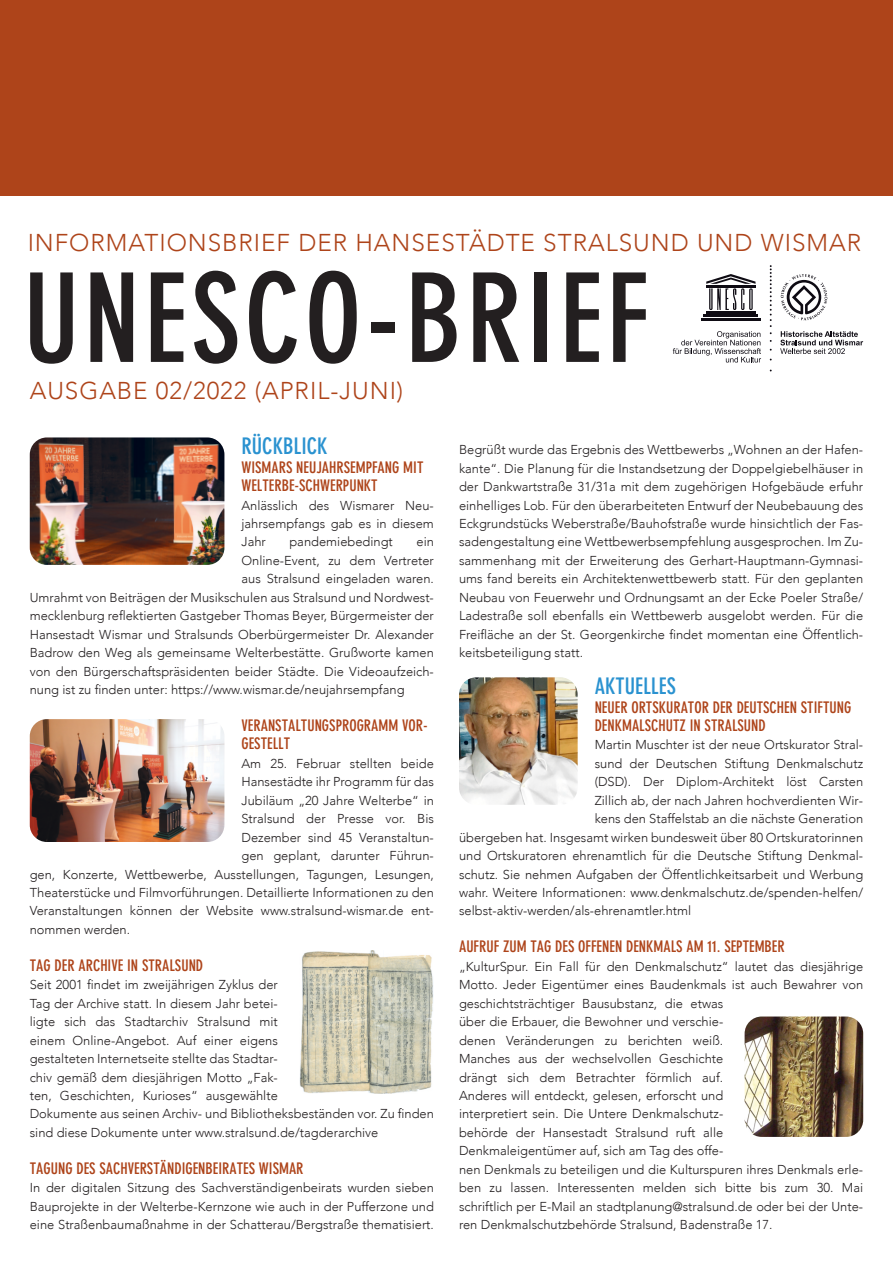
<style>
.page{position:relative;width:893px;height:1263px;background:#fff}
.page>*{position:absolute;margin:0;border:0;box-sizing:border-box;transform-origin:0 0}
.t1{font:700 condensed 121.5px "DIN Neuzeit Grotesk";letter-spacing:.035em;color:#231f20}
.t2{font:300 24.3px "Avenir";letter-spacing:.04em;color:#ae441a}
.t3{font:700 condensed 22.5px "DIN Neuzeit Grotesk";color:#2a92d0}
.t4{font:700 condensed 15.75px/18.5px "DIN Neuzeit Grotesk";color:#ae441a}
.t5{font:300 12.9px/18.5px "Avenir";color:#231f20;text-align:justify}
</style>
<div class="page">
<div style="left:0;top:0;width:893px;height:196px;background:#ae441a"></div>
<hr style="left:706px;top:311px;width:49px;height:2px;background:#0e0b13">
<hr style="left:703px;top:315px;width:55px;height:2px;background:#0e0b13">
<hr style="left:701px;top:318px;width:60px;height:2px;background:#0e0b13">
<svg style="left:706px;top:274px;width:49px;height:36px"></svg>
<svg style="left:673px;top:331px;width:88px;height:32px"></svg>
<svg style="left:780px;top:331px;width:83px;height:23px"></svg>
<svg style="left:770px;top:265px;width:2px;height:69px"></svg>
<svg style="left:781px;top:274px;width:46px;height:46px"></svg>
<img style="left:30px;top:437px;width:194px;height:128px;border-radius:17px">
<img style="left:30px;top:719px;width:194px;height:123px;border-radius:17px">
<img style="left:299px;top:950px;width:135px;height:144px">
<img style="left:459px;top:677px;width:119px;height:128px;border-radius:17px">
<img style="left:745px;top:1016px;width:118px;height:121px;border-radius:17px">
<h2 class="t2" style="left:28px;top:227px;width:835px">INFORMATIONSBRIEF DER HANSESTÄDTE STRALSUND UND WISMAR</h2>
<h1 class="t1" style="left:23px;top:272px;width:627px">UNESCO-BRIEF</h1>
<h2 class="t2" style="left:30px;top:374px;width:375px">AUSGABE 02/2022 (APRIL-JUNI)</h2>
<h3 class="t3" style="left:241px;top:438px;width:88px">RÜCKBLICK</h3>
<p class="t4" style="left:241px;top:459px;width:183px">WISMARS NEUJAHRSEMPFANG MIT<br>WELTERBE-SCHWERPUNKT</p>
<p class="t5" style="left:241px;top:496px;width:194px">Anlässlich des Wismarer Neu&shy;jahrsempfangs gab es in diesem Jahr</p>
<p class="t5" style="left:289px;top:533px;width:105px">pandemiebedingt</p>
<p class="t5" style="left:416px;top:533px;width:19px">ein</p>
<p class="t5" style="left:241px;top:551px;width:194px">Online-Event, zu dem Vertreter</p>
<p class="t5" style="left:241px;top:570px;width:194px">aus Stralsund eingeladen waren.</p>
<p class="t5" style="left:30px;top:588px;width:406px">Umrahmt von Beiträgen der Musikschulen aus Stralsund und Nordwest-</p>
<p class="t5" style="left:30px;top:607px;width:406px">mecklenburg reflektierten Gastgeber Thomas Beyer, Bürgermeister der</p>
<p class="t5" style="left:30px;top:625px;width:406px">Hansestadt Wismar und Stralsunds Oberbürgermeister Dr. Alexander</p>
<p class="t5" style="left:30px;top:643px;width:406px">Badrow den Weg als gemeinsame Welterbestätte. Grußworte kamen</p>
<p class="t5" style="left:30px;top:662px;width:406px">von den Bürgerschaftspräsidenten beider Städte. Die Videoaufzeich-</p>
<p class="t5" style="left:30px;top:680px;width:376px">nung ist zu finden unter: https://www.wismar.de/neujahrsempfang</p>
<p class="t4" style="left:241px;top:717px;width:50px">VERANSTALTUNGSPROGRAMMVOR‐<br>GESTELLT</p>
<p class="t5" style="left:241px;top:754px;width:194px">Am 25. Februar stellten beide</p>
<p class="t5" style="left:241px;top:773px;width:194px">Hansestädte ihr Programm für das</p>
<p class="t5" style="left:241px;top:791px;width:194px">Jubiläum „20 Jahre Welterbe“ in</p>
<p class="t5" style="left:241px;top:810px;width:194px">Stralsund der Presse vor. Bis</p>
<p class="t5" style="left:241px;top:828px;width:194px">Dezember sind 45 Veranstaltun-</p>
<p class="t5" style="left:241px;top:846px;width:194px">gen geplant, darunter Führun-</p>
<p class="t5" style="left:30px;top:865px;width:406px">gen, Konzerte, Wettbewerbe, Ausstellungen, Tagungen, Lesungen,</p>
<p class="t5" style="left:30px;top:883px;width:406px">Theaterstücke und Filmvorführungen. Detaillierte Informationen zu den</p>
<p class="t5" style="left:30px;top:902px;width:406px">Veranstaltungen können der Website www.stralsund-wismar.de ent-</p>
<p class="t5" style="left:30px;top:920px;width:102px">nommen werden.</p>
<p class="t4" style="left:30px;top:957px;width:175px">TAG DER ARCHIVE IN STRALSUND</p>
<p class="t5" style="left:30px;top:976px;width:406px;text-align:left">Seit 2001 findet im zweĳährigen Zyklus der<br>Tag der Archive statt. In diesem Jahr betei-<br>ligte sich das Stadtarchiv Stralsund mit<br>einem Online-Angebot. Auf einer eigens<br>gestalteten Internetseite stellte das Stadtar-<br>chiv gemäß dem diesjährigen Motto „Fak-<br>ten, Geschichten, Kurioses“ ausgewählte<br>Dokumente aus seinen Archiv- und Bibliotheksbeständen vor. Zu finden sind diese Dokumente unter www.stralsund.de/tagderarchive</p>
<p class="t4" style="left:30px;top:1160px;width:275px">TAGUNG DES SACHVERSTÄNDIGENBEIRATES WISMAR</p>
<p class="t5" style="left:30px;top:1179px;width:406px">In der digitalen Sitzung des Sachverständigenbeirats wurden sieben Bauprojekte in der Welterbe-Kernzone wie auch in der Pufferzone und eine Straßenbaumaßnahme in der Schatterau/Bergstraße thematisiert.</p>
<p class="t5" style="left:459px;top:441px;width:406px">Begrüßt wurde das Ergebnis des Wettbewerbs „Wohnen an der Hafen&shy;kante“. Die Planung für die Instandsetzung der Doppelgiebelhäuser in der Dankwartstraße 31/31a mit dem zugehörigen Hofgebäude erfuhr einhelliges Lob. Für den überarbeiteten Entwurf der Neubebauung des Eckgrundstücks Weberstraße/Bauhofstraße wurde hinsichtlich der Fas&shy;sadengestaltung eine Wettbewerbsempfehlung ausgesprochen. Im Zu&shy;sammenhang mit der Erweiterung des Gerhart-Hauptmann-Gymnasi&shy;ums fand bereits ein Architektenwettbewerb statt. Für den geplanten Neubau von Feuerwehr und Ordnungsamt an der Ecke Poeler Straße/ Ladestraße soll ebenfalls ein Wettbewerb ausgelobt werden. Für die Freifläche an der St. Georgenkirche findet momentan eine Öffentlich&shy;keitsbeteiligung statt.</p>
<h3 class="t3" style="left:595px;top:677px;width:83px">AKTUELLES</h3>
<p class="t4" style="left:595px;top:699px;width:258px">NEUER ORTSKURATOR DER DEUTSCHEN STIFTUNG<br>DENKMALSCHUTZ IN STRALSUND</p>
<p class="t5" style="left:595px;top:736px;width:270px">Martin Muschter ist der neue Ortskurator Stral-</p>
<p class="t5" style="left:595px;top:754px;width:270px">sund der Deutschen Stiftung Denkmalschutz</p>
<p class="t5" style="left:595px;top:773px;width:270px">(DSD). Der Diplom-Architekt löst Carsten</p>
<p class="t5" style="left:595px;top:791px;width:270px">Zillich ab, der nach Jahren hochverdienten Wir-</p>
<p class="t5" style="left:595px;top:810px;width:270px">kens den Staffelstab an die nächste Generation</p>
<p class="t5" style="left:459px;top:828px;width:406px">übergeben hat. Insgesamt wirken bundesweit über 80 Ortskuratorinnen</p>
<p class="t5" style="left:459px;top:846px;width:406px">und Ortskuratoren ehrenamtlich für die Deutsche Stiftung Denkmal-</p>
<p class="t5" style="left:459px;top:865px;width:406px">schutz. Sie nehmen Aufgaben der Öffentlichkeitsarbeit und Werbung</p>
<p class="t5" style="left:459px;top:883px;width:406px">wahr. Weitere Informationen: www.denkmalschutz.de/spenden-helfen/</p>
<p class="t5" style="left:459px;top:902px;width:234px">selbst-aktiv-werden/als-ehrenamtler.html</p>
<p class="t4" style="left:459px;top:939px;width:327px">AUFRUF ZUM TAG DES OFFENEN DENKMALS AM 11. SEPTEMBER</p>
<p class="t5" style="left:459px;top:957px;width:406px;text-align:left">„KulturSpur. Ein Fall für den Denkmalschutz“ lautet das diesjährige Motto. Jeder Eigentümer eines Baudenkmals ist auch Bewahrer von geschichtsträchtiger Bausubstanz, die etwas<br>über die Erbauer, die Bewohner und verschie-<br>denen Veränderungen zu berichten weiß.<br>Manches aus der wechselvollen Geschichte<br>drängt sich dem Betrachter förmlich auf.<br>Anderes will entdeckt, gelesen, erforscht und<br>interpretiert sein. Die Untere Denkmalschutz-<br>behörde der Hansestadt Stralsund ruft alle<br>Denkmaleigentümer auf, sich am Tag des offe-<br>nen Denkmals zu beteiligen und die Kulturspuren ihres Denkmals erle&shy;ben zu lassen. Interessenten melden sich bitte bis zum 30. Mai schriftlich per E-Mail an stadtplanung@stralsund.de oder bei der Unte&shy;ren Denkmalschutzbehörde Stralsund, Badenstraße 17.</p>
</div>
